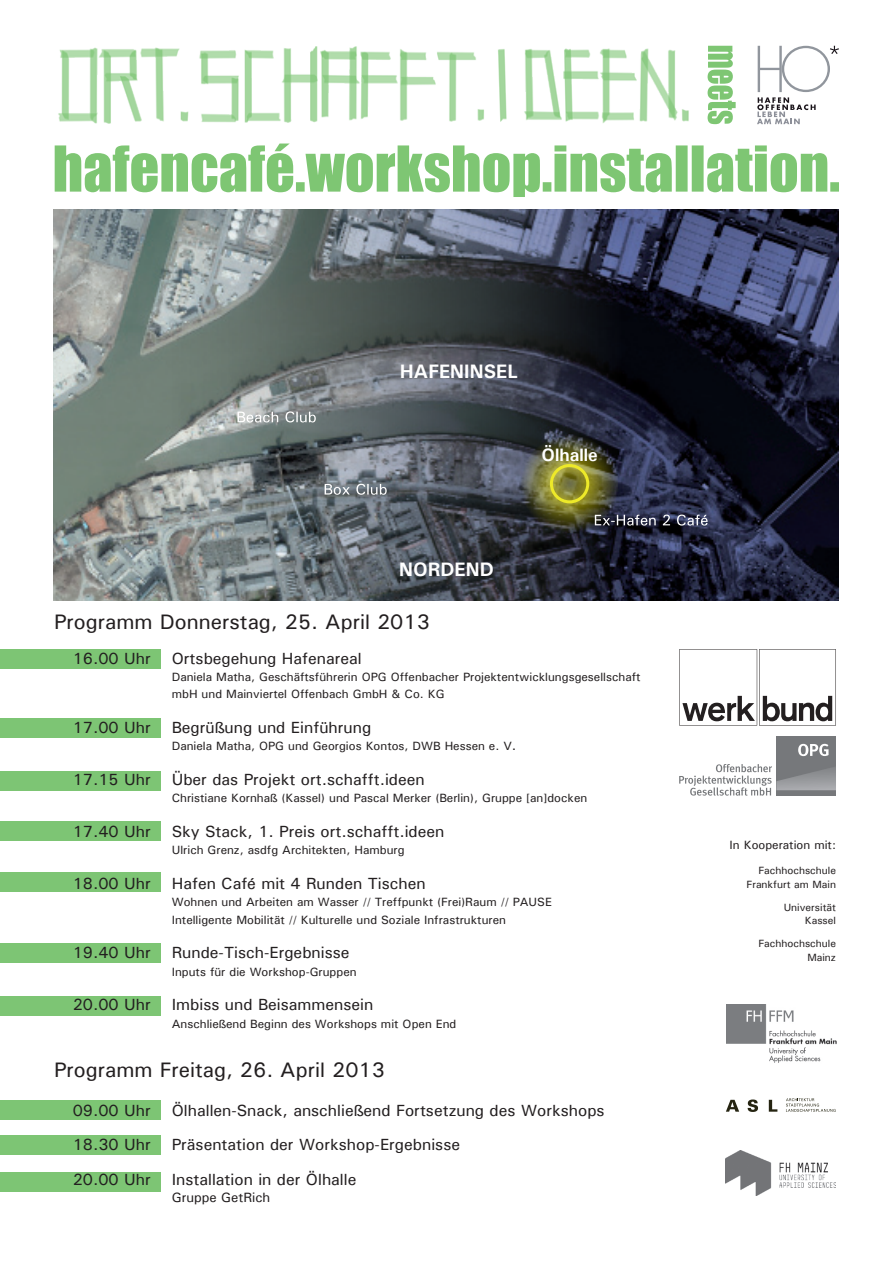
<style>
.page{position:relative;width:893px;height:1263px;background:#fff}
.page>*{position:absolute;margin:0;border:0;box-sizing:border-box;transform-origin:0 0}
.t1{font:500 21px "Univers";color:#231f20}
.t2{font:700 19.5px "Univers";color:#fff}
.t3{font:700 18px "Univers";color:#fff}
.t4{font:500 16.2px/34.7px "Univers";color:#231f20;text-align:justify}
.t5{font:500 13.5px "Univers";color:#231f20}
.t6{font:500 12px/17.4px "Univers";color:#231f20}
.t7{font:500 10.5px/13.5px "Univers";color:#231f20;text-align:right}
.s1{font-size:13.5px}
</style>
<div class="page">
<svg style="left:55px;top:144px;width:784px;height:53px"></svg>
<img style="left:621px;top:210px;width:218px;height:390px">
<img style="left:54px;top:210px;width:567px;height:390px">
<svg style="left:0;top:1172px;width:161px;height:20px"></svg>
<div style="left:0;top:1172px;width:160px;height:19px;background:#7dc574"></div>
<div style="left:0;top:996px;width:160px;height:20px;background:#7dc574"></div>
<svg style="left:0;top:943px;width:161px;height:20px"></svg>
<div style="left:0;top:943px;width:160px;height:19px;background:#7dc574"></div>
<svg style="left:0;top:1100px;width:161px;height:20px"></svg>
<div style="left:0;top:1101px;width:160px;height:19px;background:#7dc574"></div>
<svg style="left:0;top:1135px;width:161px;height:20px"></svg>
<div style="left:0;top:1136px;width:160px;height:19px;background:#7dc574"></div>
<div style="left:0;top:872px;width:160px;height:20px;background:#7dc574"></div>
<svg style="left:0;top:821px;width:161px;height:20px"></svg>
<div style="left:0;top:822px;width:160px;height:19px;background:#7dc574"></div>
<svg style="left:0;top:771px;width:161px;height:20px"></svg>
<div style="left:0;top:771px;width:160px;height:19px;background:#7dc574"></div>
<svg style="left:0;top:718px;width:161px;height:20px"></svg>
<div style="left:0;top:719px;width:160px;height:19px;background:#7dc574"></div>
<svg style="left:0;top:649px;width:161px;height:20px"></svg>
<div style="left:0;top:649px;width:160px;height:19px;background:#7dc574"></div>
<svg style="left:679px;top:649px;width:157px;height:76px"></svg>
<div style="left:776px;top:736px;width:60px;height:60px;background:#76787b"></div>
<svg style="left:798px;top:744px;width:30px;height:12px"></svg>
<svg style="left:679px;top:764px;width:157px;height:32px"></svg>
<img style="left:58px;top:46px;width:631px;height:78px">
<svg style="left:757px;top:46px;width:82px;height:78px"></svg>
<svg style="left:708px;top:46px;width:28px;height:78px"></svg>
<img style="left:726px;top:1151px;width:110px;height:44px">
<svg style="left:786px;top:1098px;width:50px;height:14px"></svg>
<svg style="left:726px;top:1100px;width:13px;height:12px"></svg>
<svg style="left:748px;top:1099px;width:10px;height:13px"></svg>
<svg style="left:769px;top:1100px;width:8px;height:12px"></svg>
<img style="left:726px;top:1004px;width:110px;height:59px">
<img style="left:519px;top:433px;width:99px;height:99px">
<div style="left:550px;top:464px;width:39px;height:39px;border:3px solid #ede929;border-radius:50%"></div>
<svg style="left:237px;top:411px;width:79px;height:11px"></svg>
<svg style="left:325px;top:484px;width:62px;height:11px"></svg>
<svg style="left:595px;top:514px;width:113px;height:12px"></svg>
<h2 class="t2" style="left:400px;top:359px;width:119px">HAFENINSEL</h2>
<h3 class="t3" style="left:542px;top:443px;width:58px">Ölhalle</h3>
<h2 class="t2" style="left:399px;top:557px;width:96px">NORDEND</h2>
<h1 class="t1" style="left:54px;top:608px;width:377px">Programm Donnerstag, 25. April 2013</h1>
<h3 class="t4" style="left:73px;top:640px;width:79px">16.00 Uhr</h3>
<h3 class="t4" style="left:172px;top:640px;width:191px">Ortsbegehung Hafenareal</h3>
<p class="t6" style="left:172px;top:668px;width:470px">Daniela Matha, Geschäftsführerin OPG Offenbacher Projektentwicklungsgesellschaft mbH und Mainviertel Offenbach GmbH &amp; Co. KG</p>
<h3 class="t4" style="left:172px;top:710px;width:201px">Begrüßung und Einführung</h3>
<p class="t6" style="left:172px;top:737px;width:346px">Daniela Matha, OPG und Georgios Kontos, DWB Hessen e. V<span class="s1">.</span></p>
<h3 class="t4" style="left:172px;top:762px;width:255px">Über das Projekt ort.schafft.ideen</h3>
<p class="t6" style="left:172px;top:789px;width:417px">Christiane Kornhaß (Kassel) und Pascal Merker (Berlin), Gruppe [an]docken</p>
<h3 class="t4" style="left:172px;top:814px;width:274px">Sky Stack, 1. Preis ort.schafft.ideen</h3>
<p class="t6" style="left:172px;top:841px;width:234px">Ulrich Grenz, asdfg Architekten, Hamburg</p>
<h3 class="t4" style="left:172px;top:866px;width:255px">Hafen Café mit 4 Runden Tischen</h3>
<p class="t6" style="left:172px;top:893px;width:382px">Wohnen und Arbeiten am Wasser // Treffpunkt (Frei)Raum // PAUSE<br>Intelligente Mobilität // Kulturelle und Soziale Infrastrukturen</p>
<h3 class="t4" style="left:172px;top:935px;width:179px">Runde-Tisch-Ergebnisse</h3>
<p class="t6" style="left:172px;top:963px;width:186px">Inputs für die Workshop-Gruppen</p>
<h3 class="t4" style="left:172px;top:987px;width:203px">Imbiss und Beisammensein</h3>
<p class="t6" style="left:172px;top:1015px;width:286px">Anschließend Beginn des Workshops mit Open End</p>
<h3 class="t4" style="left:73px;top:710px;width:79px">17.00 Uhr</h3>
<h3 class="t4" style="left:73px;top:762px;width:79px">17.15 Uhr</h3>
<h3 class="t4" style="left:73px;top:814px;width:79px">17.40 Uhr</h3>
<h3 class="t4" style="left:73px;top:866px;width:79px">18.00 Uhr</h3>
<h3 class="t4" style="left:73px;top:935px;width:79px">19.40 Uhr</h3>
<h3 class="t4" style="left:73px;top:987px;width:79px">20.00 Uhr</h3>
<h1 class="t1" style="left:54px;top:1056px;width:332px">Programm Freitag, 26. April 2013</h1>
<h3 class="t4" style="left:73px;top:1092px;width:79px">09.00 Uhr 18.30 Uhr 20.00 Uhr</h3>
<h3 class="t4" style="left:172px;top:1092px;width:434px;text-align:left">Ölhallen-Snack, anschließend Fortsetzung des Workshops<br>Präsentation der Workshop-Ergebnisse<br>Installation in der Ölhalle</h3>
<p class="t5" style="left:172px;top:1189px;width:100px">Gruppe GetRich</p>
<p class="t6" style="left:729px;top:836px;width:108px">In Kooperation mit:</p>
<p class="t7" style="left:746px;top:863px;width:91px">Fachhochschule<br>Frankfurt am Main</p>
<p class="t7" style="left:784px;top:900px;width:54px">Universität<br>Kassel</p>
<p class="t7" style="left:758px;top:936px;width:79px">Fachhochschule<br>Mainz</p>
</div>
